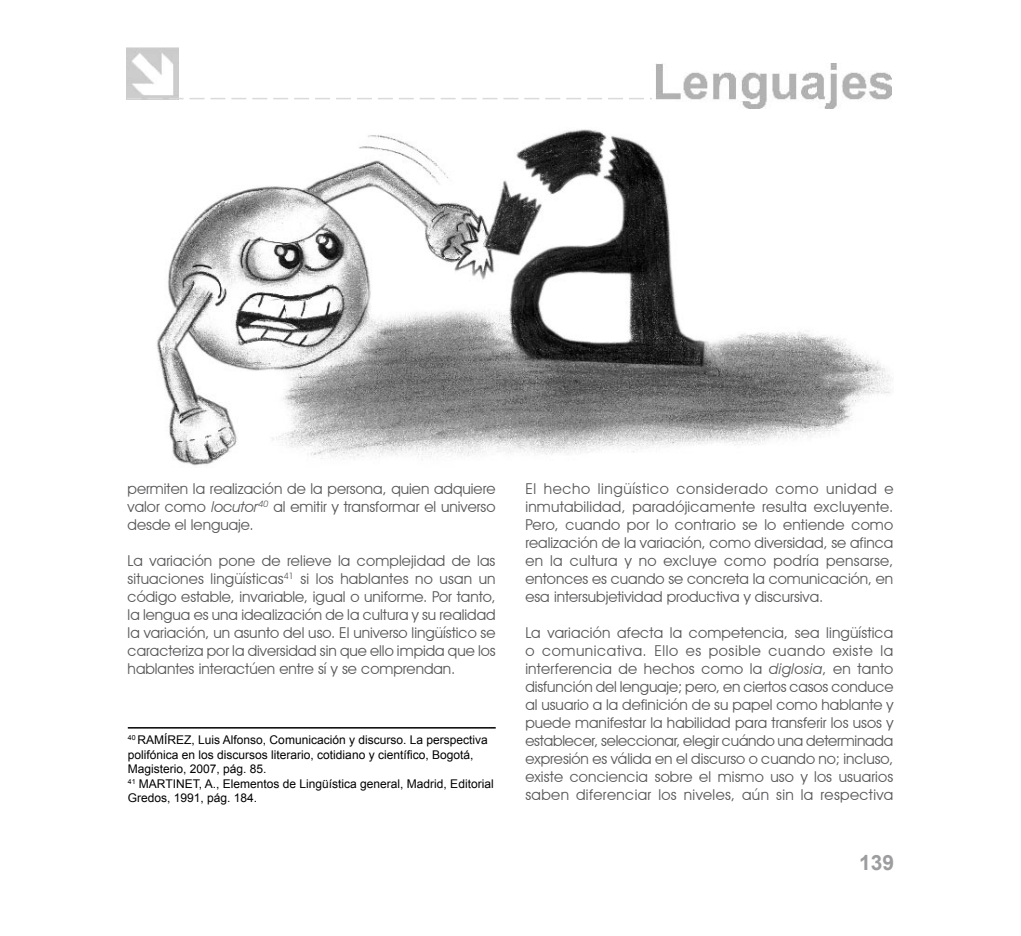
<style>
.page{position:relative;width:1021px;height:936px;background:#fff}
.page>*{position:absolute;margin:0;border:0;box-sizing:border-box;transform-origin:0 0}
.t1{font:700 21px "Arial";color:#9c9d9f}
.t2{font:15px/18px "Avant Garde IT Cby BT";color:#58585a;text-align:justify}
.t3{font:12px/14.4px "Arial";color:#000}
.s1{font-style:italic}
</style>
<div class="page">
<img style="left:127px;top:48px;width:52px;height:52px">
<svg style="left:127px;top:98px;width:525px;height:1px"></svg>
<img style="left:655px;top:63px;width:236px;height:45px">
<img style="left:157px;top:129px;width:734px;height:337px">
<hr style="left:128px;top:727px;width:367px;height:1px;background:#000">
<p class="t2" style="left:128px;top:479px;width:369px">permiten la realización de la persona, quien adquiere valor como <span class="s1">locutor</span><sup>40</sup> al emitir y transformar el universo desde el lenguaje.</p>
<p class="t2" style="left:128px;top:551px;width:369px">La variación pone de relieve la complejidad de las situaciones lingüísticas<sup>41</sup> si los hablantes no usan un código estable, invariable, igual o uniforme. Por tanto, la lengua es una idealización de la cultura y su realidad la variación, un asunto del uso. El universo lingüístico se caracteriza por la diversidad sin que ello impida que los hablantes interactúen entre sí y se comprendan.</p>
<p class="t3" style="left:128px;top:733px;width:367px"><sup>40</sup> RAMÍREZ, Luis Alfonso, Comunicación y discurso. La perspectiva polifónica en los discursos literario, cotidiano y científico, Bogotá, Magisterio, 2007, pág. 85.<br><sup>41</sup> MARTINET, A., Elementos de Lingüística general, Madrid, Editorial Gredos, 1991, pág. 184.</p>
<p class="t2" style="left:525px;top:479px;width:369px">El hecho lingüístico considerado como unidad e inmutabilidad, paradójicamente resulta excluyente.<br>Pero, cuando por lo contrario se lo entiende como realización de la variación, como diversidad, se afinca en la cultura y no excluye como podría pensarse, entonces es cuando se concreta la comunicación, en esa intersubjetividad productiva y discursiva.</p>
<p class="t2" style="left:525px;top:623px;width:369px">La variación afecta la competencia, sea lingüística o comunicativa. Ello es posible cuando existe la interferencia de hechos como la <span class="s1">diglosia</span>, en tanto disfunción del lenguaje; pero, en ciertos casos conduce al usuario a la definición de su papel como hablante y puede manifestar la habilidad para transferir los usos y establecer, seleccionar, elegir cuándo una determinada expresión es válida en el discurso o cuando no; incluso, existe conciencia sobre el mismo uso y los usuarios saben diferenciar los niveles, aún sin la respectiva</p>
<h1 class="t1" style="left:859px;top:848px;width:35px">139</h1>
</div>
